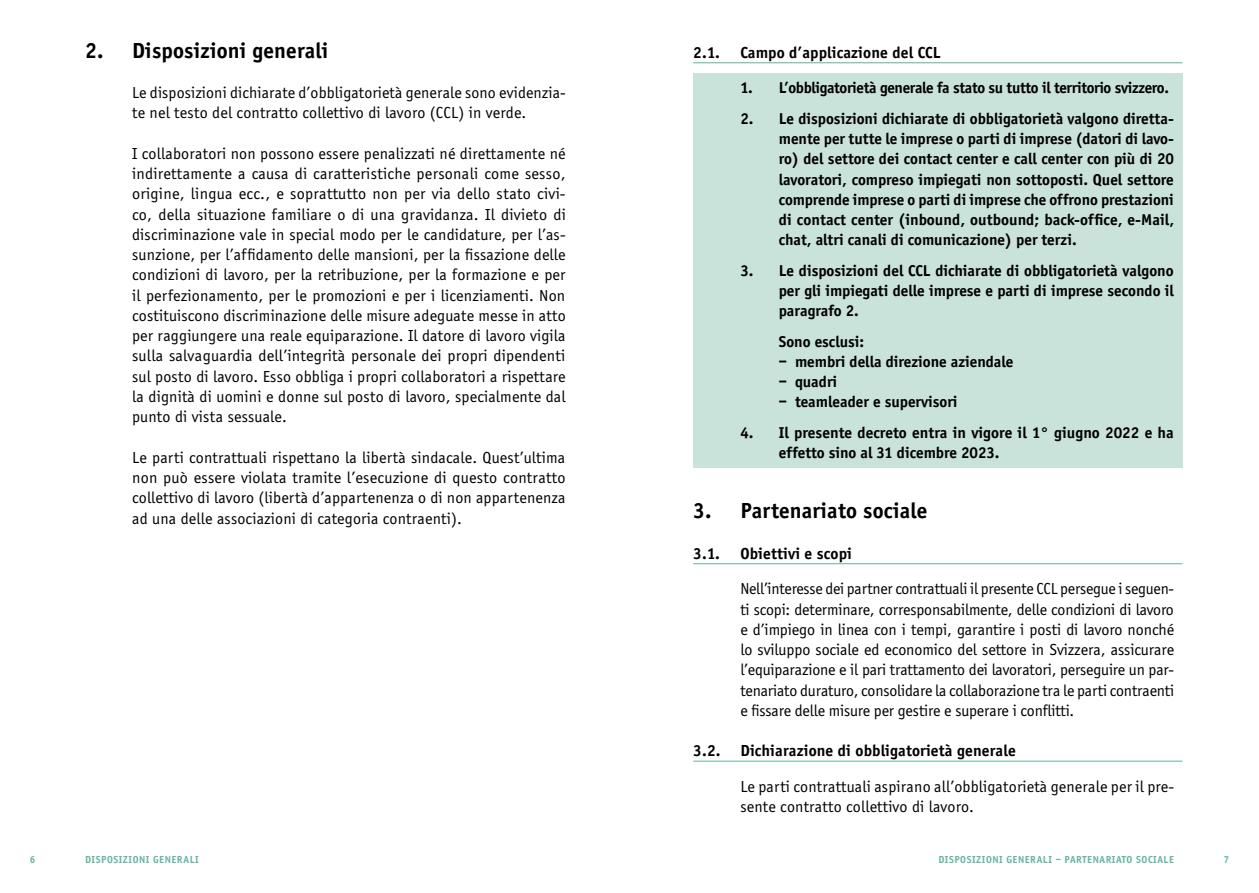
<style>
.page{position:relative;width:1259px;height:893px;background:#fff}
.page>*{position:absolute;margin:0;border:0;box-sizing:border-box;transform-origin:0 0}
.t1{font:700 22.5px "Officina Sans";letter-spacing:.01em;color:#000}
.t2{font:16.5px/20.2px "Officina Sans";letter-spacing:.01em;color:#000;text-align:justify}
.t3{font:700 16.5px "Officina Sans";letter-spacing:.01em;color:#000}
.t4{font:700 16.2px/20.2px "Officina Sans";color:#000;text-align:justify}
.t5{font:700 16.2px "Officina Sans";letter-spacing:-.02em;color:#000}
.t6{font:700 10.5px "Officina Sans";letter-spacing:.05em;color:#65b6a2}
</style>
<div class="page">
<hr style="left:693px;top:62px;width:489px;height:1px;background:#65b6a2">
<div style="left:693px;top:73px;width:489px;height:31px;background:#c9e2da"></div>
<div style="left:693px;top:104px;width:489px;height:151px;background:#c9e2da"></div>
<div style="left:693px;top:255px;width:489px;height:71px;background:#c9e2da"></div>
<div style="left:693px;top:326px;width:489px;height:31px;background:#c9e2da"></div>
<div style="left:693px;top:355px;width:489px;height:22px;background:#c9e2da"></div>
<div style="left:693px;top:375px;width:489px;height:22px;background:#c9e2da"></div>
<div style="left:693px;top:395px;width:489px;height:22px;background:#c9e2da"></div>
<div style="left:693px;top:417px;width:489px;height:51px;background:#c9e2da"></div>
<hr style="left:693px;top:563px;width:489px;height:1px;background:#65b6a2">
<hr style="left:693px;top:761px;width:489px;height:1px;background:#65b6a2">
<h1 class="t1" style="left:85px;top:37px;width:245px">2. Disposizioni generali</h1>
<p class="t2" style="left:132px;top:83px;width:435px">Le disposizioni dichiarate d’obbligatorietà generale sono evidenzia&shy;te nel testo del contratto collettivo di lavoro (CCL) in verde.</p>
<p class="t2" style="left:132px;top:144px;width:435px">I collaboratori non possono essere penalizzati né direttamente né indirettamente a causa di caratteristiche personali come sesso, origine, lingua ecc., e soprattutto non per via dello stato civi&shy;co, della situazione familiare o di una gravidanza. Il divieto di discriminazione vale in special modo per le candidature, per l’as&shy;sunzione, per l’affidamento delle mansioni, per la fissazione delle condizioni di lavoro, per la retribuzione, per la formazione e per il perfezionamento, per le promozioni e per i licenziamenti. Non costituiscono discriminazione delle misure adeguate messe in atto per raggiungere una reale equiparazione. Il datore di lavoro vigila sulla salvaguardia dell’integrità personale dei propri dipendenti sul posto di lavoro. Esso obbliga i propri collaboratori a rispettare la dignità di uomini e donne sul posto di lavoro, specialmente dal punto di vista sessuale.</p>
<p class="t2" style="left:132px;top:447px;width:435px">Le parti contrattuali rispettano la libertà sindacale. Quest’ultima non può essere violata tramite l’esecuzione di questo contratto collettivo di lavoro (libertà d’appartenenza o di non appartenenza ad una delle associazioni di categoria contraenti).</p>
<p class="t3" style="left:693px;top:43px;width:249px">2.1. Campo d’applicazione del CCL</p>
<p class="t5" style="left:740px;top:78px;width:430px">1. L’obbligatorietà generale fa stato su tutto il territorio svizzero.</p>
<p class="t4" style="left:779px;top:108px;width:397px;text-indent:-38px">2. Le disposizioni dichiarate di obbligatorietà valgono diretta&shy;mente per tutte le imprese o parti di imprese (datori di lavo&shy;ro) del settore dei contact center e call center con più di 20 lavoratori, compreso impiegati non sottoposti. Quel settore comprende imprese o parti di imprese che offrono prestazioni di contact center (inbound, outbound; back-office, e-Mail, chat, altri canali di comunicazione) per terzi.</p>
<p class="t4" style="left:779px;top:260px;width:396px;text-indent:-38px">3. Le disposizioni del CCL dichiarate di obbligatorietà valgono per gli impiegati delle imprese e parti di imprese secondo il paragrafo 2.</p>
<p class="t4" style="left:779px;top:331px;width:87px">Sono esclusi:</p>
<p class="t4" style="left:779px;top:351px;width:236px">– membri della direzione aziendale</p>
<p class="t4" style="left:779px;top:371px;width:60px">– quadri</p>
<p class="t4" style="left:779px;top:392px;width:180px">– teamleader e supervisori</p>
<p class="t4" style="left:779px;top:422px;width:396px;text-indent:-38px">4. Il presente decreto entra in vigore il 1° giugno 2022 e ha effetto sino al 31 dicembre 2023.</p>
<h1 class="t1" style="left:693px;top:497px;width:235px">3. Partenariato sociale</h1>
<p class="t3" style="left:693px;top:543px;width:160px">3.1. Obiettivi e scopi</p>
<p class="t2" style="left:740px;top:579px;width:435px">Nell’interesse dei partner contrattuali il presente CCL persegue i seguen&shy;ti scopi: determinare, corresponsabilmente, delle condizioni di lavoro e d’impiego in linea con i tempi, garantire i posti di lavoro nonché lo sviluppo sociale ed economico del settore in Svizzera, assicurare l’equiparazione e il pari trattamento dei lavoratori, perseguire un par&shy;tenariato duraturo, consolidare la collaborazione tra le parti contraenti e fissare delle misure per gestire e superare i conflitti.</p>
<p class="t3" style="left:693px;top:741px;width:324px">3.2. Dichiarazione di obbligatorietà generale</p>
<p class="t2" style="left:740px;top:776px;width:435px">Le parti contrattuali aspirano all’obbligatorietà generale per il pre&shy;sente contratto collettivo di lavoro.</p>
<p class="t6" style="left:85px;top:853px;width:115px">DISPOSIZIONI GENERALI</p>
<p class="t6" style="left:938px;top:853px;width:237px">DISPOSIZIONI GENERALI – PARTENARIATO SOCIALE</p>
<p class="t6" style="left:30px;top:853px;width:7px">6</p>
<p class="t6" style="left:1223px;top:853px;width:7px">7</p>
</div>
